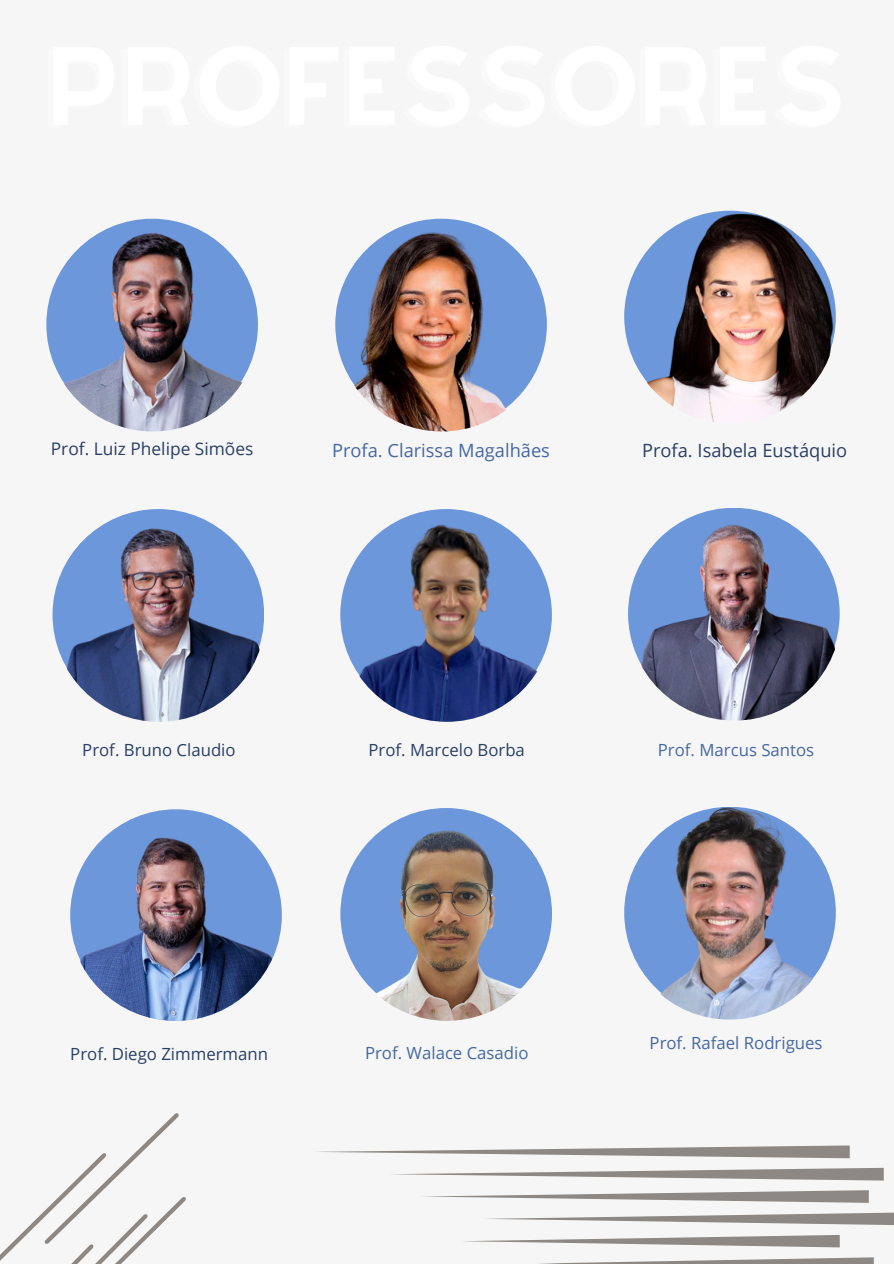
<style>
.page{position:relative;width:894px;height:1264px;background:#fff}
.page>*{position:absolute;margin:0;border:0;box-sizing:border-box;transform-origin:0 0}
.t1{font:18.3px "Open Sans";color:#4568a1}
.t2{font:18.3px "Open Sans";color:#293f65}
.t3{font:17.4px "Open Sans";color:#293f65}
.t4{font:16.8px "Open Sans";color:#4568a1}
.t5{font:16.8px "Open Sans";color:#293f65}
</style>
<div class="page">
<div style="left:0;top:0;width:893px;height:1263px;background:#f6f6f6"></div>
<img style="left:46px;top:219px;width:213px;height:212px;border-radius:50%">
<img style="left:335px;top:219px;width:213px;height:212px;border-radius:50%">
<img style="left:624px;top:211px;width:212px;height:212px;border-radius:50%">
<img style="left:69px;top:808px;width:213px;height:212px;border-radius:50%">
<img style="left:52px;top:509px;width:213px;height:212px;border-radius:50%">
<img style="left:340px;top:509px;width:213px;height:212px;border-radius:50%">
<img style="left:628px;top:508px;width:212px;height:212px;border-radius:50%">
<img style="left:340px;top:808px;width:213px;height:212px;border-radius:50%">
<img style="left:622px;top:806px;width:213px;height:213px;border-radius:50%">
<svg style="left:316px;top:1145px;width:533px;height:13px"></svg>
<svg style="left:392px;top:1167px;width:491px;height:13px"></svg>
<svg style="left:423px;top:1190px;width:445px;height:12px"></svg>
<svg style="left:487px;top:1212px;width:406px;height:13px"></svg>
<svg style="left:464px;top:1235px;width:375px;height:12px"></svg>
<svg style="left:570px;top:1257px;width:303px;height:6px"></svg>
<svg style="left:0;top:1113px;width:186px;height:150px"></svg>
<p class="t3" style="left:51px;top:437px;width:204px">Prof. Luiz Phelipe Simões</p>
<p class="t1" style="left:332px;top:437px;width:219px">Profa. Clarissa Magalhães</p>
<p class="t2" style="left:642px;top:437px;width:206px">Profa. Isabela Eustáquio</p>
<p class="t5" style="left:82px;top:737px;width:155px">Prof. Bruno Claudio</p>
<p class="t4" style="left:657px;top:737px;width:158px">Prof. Marcus Santos</p>
<p class="t5" style="left:368px;top:737px;width:158px">Prof. Marcelo Borba</p>
<p class="t5" style="left:70px;top:1042px;width:199px">Prof. Diego Zimmermann</p>
<p class="t4" style="left:365px;top:1041px;width:165px">Prof. Walace Casadio</p>
<p class="t4" style="left:649px;top:1031px;width:174px">Prof. Rafael Rodrigues</p>
</div>
